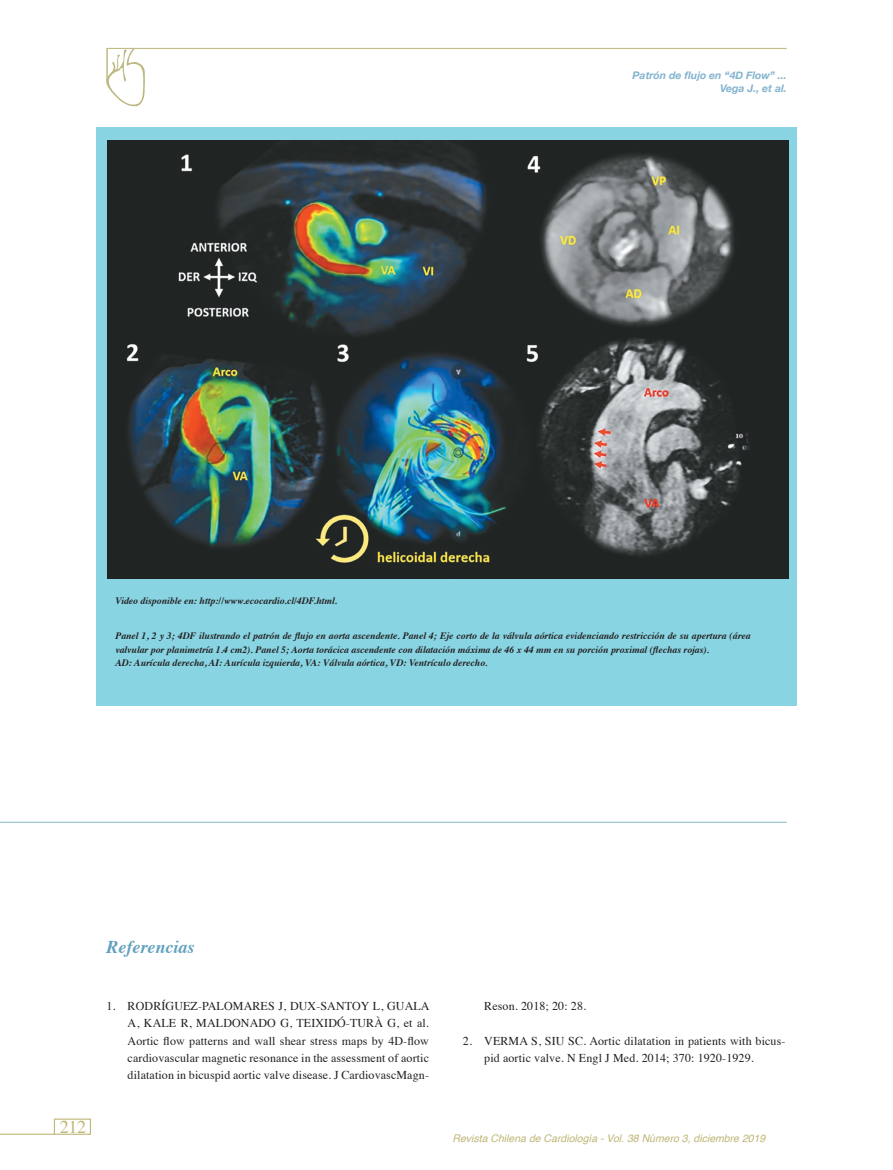
<style>
.page{position:relative;width:893px;height:1170px;background:#fff}
.page>*{position:absolute;margin:0;border:0;box-sizing:border-box;transform-origin:0 0}
.t1{font:italic 700 18px "Times";color:#62a0bf}
.t2{font:18px "Times";color:#bfb678}
.t3{font:12px/17.2px "Times";letter-spacing:.01em;color:#231f20;text-align:justify}
.t4{font:italic 10.5px "Helvetica";color:#bfb678}
.t5{font:italic 700 10.5px/12.6px "Helvetica Neue";color:#83b3cf;text-align:right}
.t6{font:italic 700 9.75px/13.5px "Times";color:#231f20}
</style>
<div class="page">
<hr style="left:0;top:1133px;width:54px;height:1px;background:#bfb678">
<div style="left:54px;top:1118px;width:37px;height:16px;border:1px solid #bfb678"></div>
<div style="left:96px;top:128px;width:701px;height:578px;background:#88d4e2"></div>
<img style="left:107px;top:140px;width:681px;height:438px">
<hr style="left:0;top:821px;width:787px;height:1px;background:#87b6d0">
<hr style="left:106px;top:48px;width:681px;height:1px;background:#beb983">
<svg style="left:106px;top:48px;width:39px;height:59px"></svg>
<hr style="left:106px;top:49px;width:2px;height:32px;background:#beb983">
<p class="t5" style="left:633px;top:70px;width:156px">Patrón de flujo en “4D Flow” ...<br>Vega J., et al.</p>
<p class="t6" style="left:115px;top:593px;width:223px">Video disponible en: http://www.ecocardio.cl/4DF.html.</p>
<p class="t6" style="left:115px;top:628px;width:637px">Panel 1, 2 y 3; 4DF ilustrando el patrón de flujo en aorta ascendente. Panel 4; Eje corto de la válvula aórtica evidenciando restricción de su apertura (área valvular por planimetría 1.4 cm2). Panel 5; Aorta torácica ascendente con dilatación máxima de 46 x 44 mm en su porción proximal (flechas rojas).<br>AD: Aurícula derecha, AI: Aurícula izquierda, VA: Válvula aórtica, VD: Ventrículo derecho.</p>
<h1 class="t2" style="left:60px;top:1110px;width:28px">212</h1>
<h1 class="t1" style="left:106px;top:930px;width:89px">Referencias</h1>
<p class="t3" style="left:128px;top:996px;width:303px;text-indent:-21px">1. RODRÍGUEZ-PALOMARES J, DUX-SANTOY L, GUALA A, KALE R, MALDONADO G, TEIXIDÓ-TURÀ G, et al.<br>Aortic flow patterns and wall shear stress maps by 4D-flow cardiovascular magnetic resonance in the assessment of aortic dilatation in bicuspid aortic valve disease. J CardiovascMagn-</p>
<p class="t3" style="left:484px;top:996px;width:103px">Reson. 2018; 20: 28.</p>
<p class="t3" style="left:484px;top:1030px;width:303px;text-indent:-21px">2. VERMA S, SIU SC. Aortic dilatation in patients with bicus&shy;pid aortic valve. N Engl J Med. 2014; 370: 1920-1929.</p>
<p class="t4" style="left:453px;top:1129px;width:314px">Revista Chilena de Cardiología - Vol. 38 Número 3, diciembre 2019</p>
</div>
